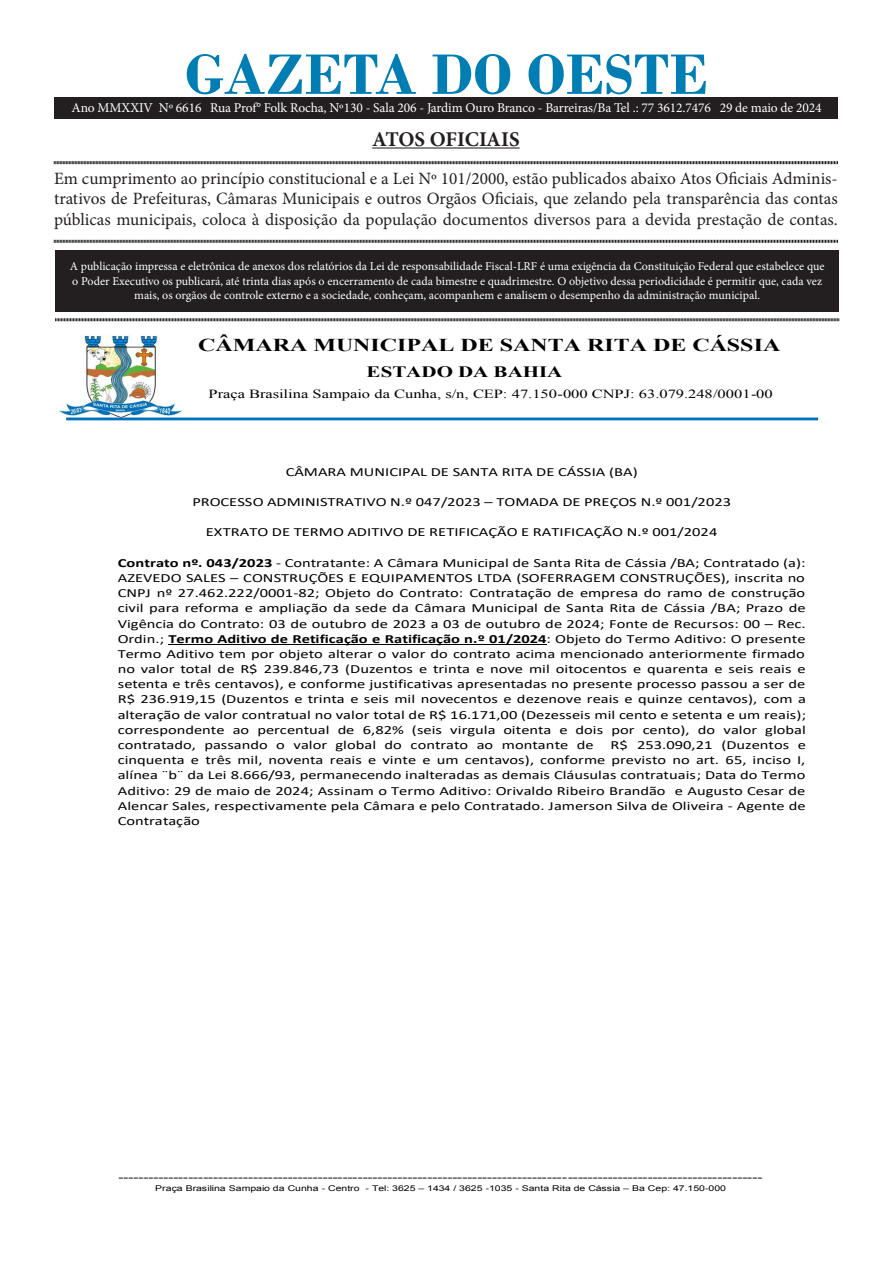
<style>
.page{position:relative;width:893px;height:1263px;background:#fff}
.page>*{position:absolute;margin:0;border:0;box-sizing:border-box;transform-origin:0 0}
.t1{font:700 60px "Bodoni";color:#007eb4}
.t2{font:700 21px "Minion Pro";letter-spacing:-.005em;color:#231f20}
.t3{font:700 18px "Times New Roman";color:#000;scale:1.33 1}
.t4{font:17.25px/20.7px "Minion Pro";color:#231f20;text-align:justify}
.t5{font:700 15.75px "Times New Roman";letter-spacing:.005em;color:#000;scale:1.33 1}
.t6{font:13.5px "Minion Pro";letter-spacing:-.01em;color:#fff}
.t7{font:12.45px/15.1px "Calibri";color:#000;text-align:justify;scale:1.33 1}
.t8{font:12.45px "Times New Roman";color:#000;scale:1.33 1}
.t9{font:12px/14.4px "Minion Pro";color:#fff;text-align:center}
.t10{font:11.25px "Arial";color:#000;scale:1.33 1}
.t11{font:7.95px "Arial";letter-spacing:-.01em;color:#000;scale:1.33 1}
.s1{font-weight:700}
</style>
<div class="page">
<div style="left:55px;top:250px;width:784px;height:61px;background:#231f20"></div>
<hr style="left:372px;top:147px;width:148px;height:2px;background:#231f20">
<svg style="left:54px;top:161px;width:784px;height:4px;background:#908e8e"></svg>
<svg style="left:54px;top:239px;width:784px;height:4px;background:#908e8e"></svg>
<svg style="left:55px;top:318px;width:784px;height:4px;background:#908e8e"></svg>
<div style="left:54px;top:98px;width:784px;height:20px;background:#231f20"></div>
<img style="left:54px;top:335px;width:130px;height:85px">
<svg style="left:66px;top:417px;width:752px;height:4px;background:#4a99d2"></svg>
<hr style="left:168px;top:644px;width:378px;height:1px;background:#000">
<p class="t1" style="left:185px;top:39px;width:525px">GAZETA DO OESTE</p>
<p class="t2" style="left:372px;top:124px;width:149px">ATOS OFICIAIS</p>
<p class="t4" style="left:54px;top:168px;width:785px">Em cumprimento ao princípio constitucional e a Lei Nº 101/2000, estão publicados abaixo Atos Oficiais Adminis&shy;trativos de Prefeituras, Câmaras Municipais e outros Orgãos Oficiais, que zelando pela transparência das contas públicas municipais, coloca à disposição da população documentos diversos para a devida prestação de contas.</p>
<p class="t9" style="left:70px;top:259px;width:756px">A publicação impressa e eletrônica de anexos dos relatórios da Lei de responsabilidade Fiscal-LRF é uma exigência da Constituição Federal que estabelece que o Poder Executivo os publicará, até trinta dias após o encerramento de cada bimestre e quadrimestre. O objetivo dessa periodicidade é permitir que, cada vez mais, os orgãos de controle externo e a sociedade, conheçam, acompanhem e analisem o desempenho da administração municipal.</p>
<p class="t6" style="left:72px;top:98px;width:751px">Ano MMXXIV Nº 6616 Rua Prof° Folk Rocha, Nº130 - Sala 206 - Jardim Ouro Branco - Barreiras/Ba Tel .: 77 3612.7476 29 de maio de 2024</p>
<p class="t3" style="left:198px;top:333px;width:439px">CÂMARA MUNICIPAL DE SANTA RITA DE CÁSSIA</p>
<p class="t5" style="left:367px;top:360px;width:149px">ESTADO DA BAHIA</p>
<p class="t8" style="left:209px;top:386px;width:426px">Praça Brasilina Sampaio da Cunha, s/n, CEP: 47.150-000 CNPJ: 63.079.248/0001-00</p>
<p class="t7" style="left:286px;top:464px;width:266px">CÂMARA MUNICIPAL DE SANTA RITA DE CÁSSIA (BA)</p>
<p class="t7" style="left:192px;top:494px;width:407px">PROCESSO ADMINISTRATIVO N.º 047/2023 – TOMADA DE PREÇOS N.º 001/2023</p>
<p class="t7" style="left:206px;top:524px;width:386px">EXTRATO DE TERMO ADITIVO DE RETIFICAÇÃO E RATIFICAÇÃO N.º 001/2024</p>
<p class="t7" style="left:118px;top:555px;width:519px"><span class="s1">Contrato nº. 043/2023</span> - Contratante: A Câmara Municipal de Santa Rita de Cássia /BA; Contratado (a):<br>AZEVEDO SALES – CONSTRUÇÕES E EQUIPAMENTOS LTDA (SOFERRAGEM CONSTRUÇÕES), inscrita no CNPJ nº 27.462.222/0001-82; Objeto do Contrato: Contratação de empresa do ramo de construção civil para reforma e ampliação da sede da Câmara Municipal de Santa Rita de Cássia /BA; Prazo de Vigência do Contrato: 03 de outubro de 2023 a 03 de outubro de 2024; Fonte de Recursos: 00 – Rec.<br>Ordin.; <span class="s1">Termo Aditivo de Retificação e Ratificação n.º 01/2024</span>: Objeto do Termo Aditivo: O presente Termo Aditivo tem por objeto alterar o valor do contrato acima mencionado anteriormente firmado no valor total de R$ 239.846,73 (Duzentos e trinta e nove mil oitocentos e quarenta e seis reais e setenta e três centavos), e conforme justificativas apresentadas no presente processo passou a ser de R$ 236.919,15 (Duzentos e trinta e seis mil novecentos e dezenove reais e quinze centavos), com a alteração de valor contratual no valor total de R$ 16.171,00 (Dezesseis mil cento e setenta e um reais); correspondente ao percentual de 6,82% (seis virgula oitenta e dois por cento), do valor global contratado, passando o valor global do contrato ao montante de</p>
<p class="t7" style="left:118px;top:737px;width:519px;text-indent:493px">R$ 253.090,21 (Duzentos e cinquenta e três mil, noventa reais e vinte e um centavos), conforme previsto no art. 65, inciso I, alínea ¨b¨ da Lei 8.666/93, permanecendo inalteradas as demais Cláusulas contratuais; Data do Termo Aditivo: 29 de maio de 2024; Assinam o Termo Aditivo: Orivaldo Ribeiro Brandão e Augusto Cesar de Alencar Sales, respectivamente pela Câmara e pelo Contratado. Jamerson Silva de Oliveira - Agente de Contratação</p>
<p class="t10" style="left:118px;top:1170px;width:486px">---------------------------------------------------------------------------------------------------------------------------------</p>
<p class="t11" style="left:155px;top:1183px;width:431px">Praça Brasilina Sampaio da Cunha - Centro - Tel: 3625 – 1434 / 3625 -1035 - Santa Rita de Cássia – Ba Cep: 47.150-000</p>
</div>
